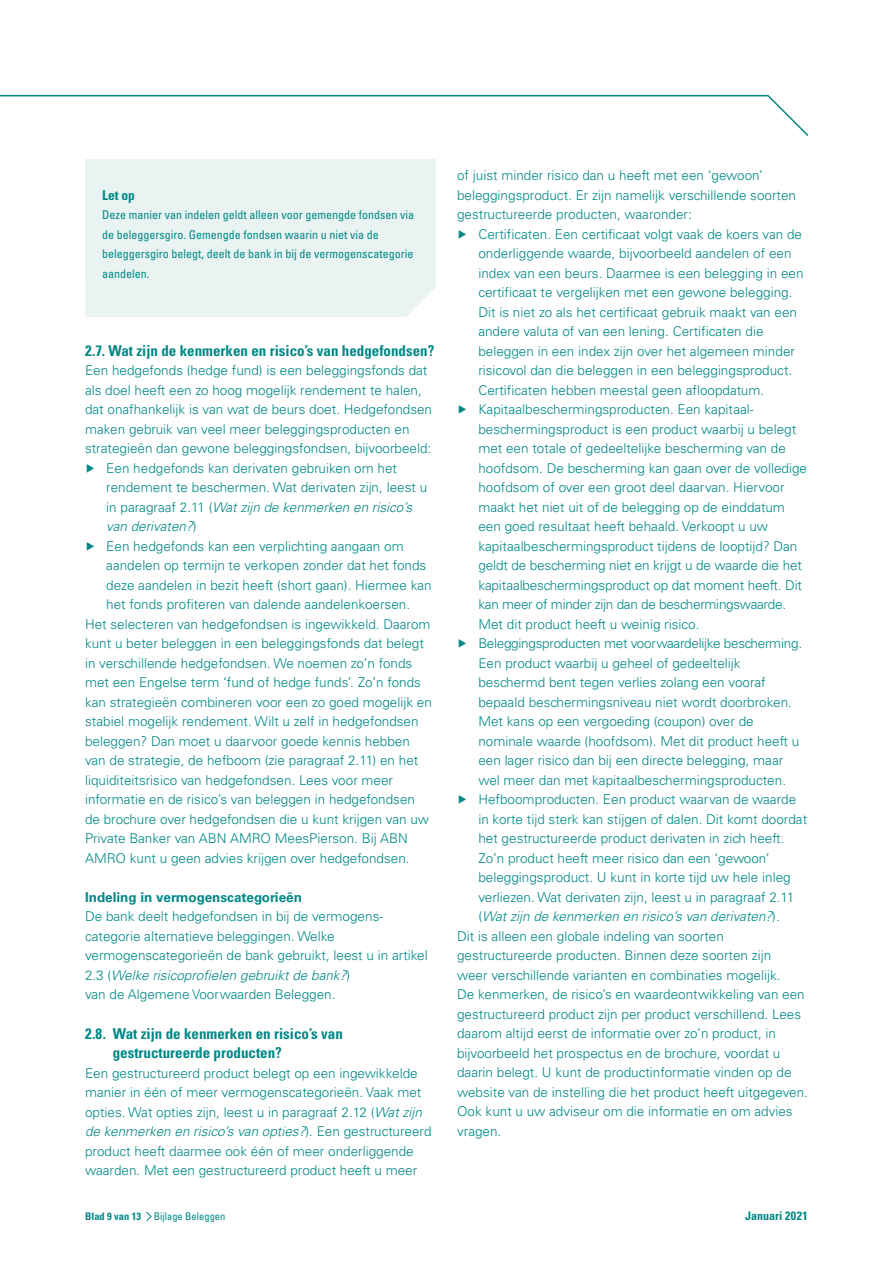
<style>
.page{position:relative;width:893px;height:1263px;background:#fff}
.page>*{position:absolute;margin:0;border:0;box-sizing:border-box;transform-origin:0 0}
.t1{font:700 condensed 15px/19.5px "Univers LT Std";color:#008887}
.t2{font:300 13.5px/19.5px "Univers LT Std";color:#008887}
.t3{font:italic 300 13.5px "Univers LT Std";color:#008887}
.t4{font:300 13.5px "Univers LT Std";letter-spacing:-.02em;color:#008887}
.t5{font:700 13.5px "Univers LT Std";color:#008887}
.t6{font:700 condensed 13.5px "Univers LT Std";color:#008887}
.t7{font:condensed 12px/19.5px "Univers LT Std";color:#008887}
.t8{font:700 condensed 12px "Univers LT Std";color:#008887}
.t9{font:condensed 10.5px "Univers LT Std";color:#008887}
.s1{font-style:normal}
.s2{font-style:italic}
.s3{font-weight:700}
</style>
<div class="page">
<svg style="left:0;top:94px;width:809px;height:42px"></svg>
<div style="left:85px;top:159px;width:351px;height:128px;background:#e9f3f2"></div>
<div style="left:85px;top:287px;width:350px;height:30px;background:#e9f3f2"></div>
<svg style="left:146px;top:1211px;width:6px;height:10px"></svg>
<p class="t6" style="left:102px;top:187px;width:34px">Let op</p>
<p class="t7" style="left:102px;top:205px;width:313px">Deze manier van indelen geldt alleen voor gemengde fondsen via de beleggersgiro. Gemengde fondsen waarin u niet via de beleggersgiro belegt, deelt de bank in bij de vermogenscategorie aandelen.</p>
<p class="t1" style="left:85px;top:341px;width:351px">2.7. Wat zijn de kenmerken en risico’s van hedgefondsen?</p>
<p class="t2" style="left:85px;top:361px;width:349px">Een hedgefonds (hedge fund) is een beleggingsfonds dat als doel heeft een zo hoog mogelijk rendement te halen, dat onafhankelijk is van wat de beurs doet. Hedgefondsen maken gebruik van veel meer beleggingsproducten en strategieën dan gewone beleggingsfondsen, bijvoorbeeld: ▶ Een hedgefonds kan derivaten gebruiken om het</p>
<p class="t2" style="left:106px;top:478px;width:322px">rendement te beschermen. Wat derivaten zijn, leest u</p>
<p class="t3" style="left:106px;top:499px;width:307px"><span class="s1">in paragraaf 2.11 (</span>Wat zijn de kenmerken en risico’s</p>
<p class="t3" style="left:106px;top:518px;width:92px">van derivaten?<span class="s1">)</span></p>
<p class="t2" style="left:85px;top:536px;width:320px">▶ Een hedgefonds kan een verplichting aangaan om</p>
<p class="t2" style="left:106px;top:556px;width:322px">aandelen op termijn te verkopen zonder dat het fonds</p>
<p class="t2" style="left:106px;top:575px;width:327px">deze aandelen in bezit heeft (short gaan). Hiermee kan</p>
<p class="t2" style="left:106px;top:595px;width:305px">het fonds profiteren van dalende aandelenkoersen.</p>
<p class="t2" style="left:85px;top:614px;width:347px">Het selecteren van hedgefondsen is ingewikkeld. Daarom</p>
<p class="t2" style="left:85px;top:634px;width:340px">kunt u beter beleggen in een beleggingsfonds dat belegt</p>
<p class="t2" style="left:85px;top:653px;width:329px">in verschillende hedgefondsen. We noemen zo’n fonds</p>
<p class="t2" style="left:85px;top:673px;width:337px">met een Engelse term ‘fund of hedge funds’. Zo’n fonds</p>
<p class="t2" style="left:85px;top:692px;width:348px">kan strategieën combineren voor een zo goed mogelijk en</p>
<p class="t2" style="left:85px;top:712px;width:335px">stabiel mogelijk rendement. Wilt u zelf in hedgefondsen</p>
<p class="t2" style="left:85px;top:731px;width:326px">beleggen? Dan moet u daarvoor goede kennis hebben</p>
<p class="t2" style="left:85px;top:751px;width:335px">van de strategie, de hefboom (zie paragraaf 2.11) en het</p>
<p class="t2" style="left:85px;top:770px;width:310px">liquiditeitsrisico van hedgefondsen. Lees voor meer</p>
<p class="t2" style="left:85px;top:790px;width:331px">informatie en de risico’s van beleggen in hedgefondsen</p>
<p class="t2" style="left:85px;top:809px;width:345px">de brochure over hedgefondsen die u kunt krijgen van uw</p>
<p class="t2" style="left:85px;top:829px;width:324px">Private Banker van ABN AMRO MeesPierson. Bij ABN</p>
<p class="t2" style="left:85px;top:848px;width:326px">AMRO kunt u geen advies krijgen over hedgefondsen.</p>
<p class="t5" style="left:85px;top:889px;width:218px">Indeling in vermogenscategorieën</p>
<p class="t2" style="left:85px;top:907px;width:344px">De bank deelt hedgefondsen in bij de vermogens&shy;categorie alternatieve beleggingen. Welke vermogenscategorieën de bank gebruikt, leest u in artikel 2.3 (<span class="s2">Welke risicoprofielen gebruikt de bank?</span>)<br>van de Algemene Voorwaarden Beleggen.</p>
<p class="t1" style="left:113px;top:1023px;width:232px;text-indent:-28px">2.8. Wat zijn de kenmerken en risico’s van gestructureerde producten?</p>
<p class="t2" style="left:85px;top:1063px;width:348px">Een gestructureerd product belegt op een ingewikkelde manier in één of meer vermogenscategorieën. Vaak met opties. Wat opties zijn, leest u in paragraaf 2.12 (<span class="s2">Wat zijn de kenmerken en risico’s van opties?</span>). Een gestructureerd product heeft daarmee ook één of meer onderliggende waarden. Met een gestructureerd product heeft u meer</p>
<p class="t2" style="left:457px;top:166px;width:307px">of juist minder risico dan u heeft met een ‘gewoon’</p>
<p class="t2" style="left:457px;top:185px;width:340px">beleggingsproduct. Er zijn namelijk verschillende soorten</p>
<p class="t2" style="left:457px;top:205px;width:236px">gestructureerde producten, waaronder:</p>
<p class="t2" style="left:457px;top:224px;width:346px">▶ Certificaten. Een certificaat volgt vaak de koers van de</p>
<p class="t2" style="left:478px;top:244px;width:315px">onderliggende waarde, bijvoorbeeld aandelen of een</p>
<p class="t2" style="left:478px;top:263px;width:327px">index van een beurs. Daarmee is een belegging in een</p>
<p class="t2" style="left:478px;top:283px;width:316px">certificaat te vergelijken met een gewone belegging.</p>
<p class="t2" style="left:478px;top:302px;width:320px">Dit is niet zo als het certificaat gebruik maakt van een</p>
<p class="t2" style="left:478px;top:322px;width:287px">andere valuta of van een lening. Certificaten die</p>
<p class="t2" style="left:478px;top:341px;width:318px">beleggen in een index zijn over het algemeen minder</p>
<p class="t2" style="left:478px;top:361px;width:315px">risicovol dan die beleggen in een beleggingsproduct.</p>
<p class="t2" style="left:478px;top:380px;width:287px">Certificaten hebben meestal geen afloopdatum.</p>
<p class="t2" style="left:457px;top:400px;width:298px">▶ Kapitaalbeschermingsproducten. Een kapitaal-</p>
<p class="t2" style="left:478px;top:419px;width:319px">beschermingsproduct is een product waarbij u belegt</p>
<p class="t2" style="left:478px;top:439px;width:309px">met een totale of gedeeltelijke bescherming van de</p>
<p class="t2" style="left:478px;top:458px;width:330px">hoofdsom. De bescherming kan gaan over de volledige</p>
<p class="t2" style="left:478px;top:478px;width:308px">hoofdsom of over een groot deel daarvan. Hiervoor</p>
<p class="t2" style="left:478px;top:497px;width:308px">maakt het niet uit of de belegging op de einddatum</p>
<p class="t2" style="left:478px;top:517px;width:291px">een goed resultaat heeft behaald. Verkoopt u uw</p>
<p class="t2" style="left:478px;top:536px;width:320px">kapitaalbeschermingsproduct tijdens de looptijd? Dan</p>
<p class="t2" style="left:478px;top:556px;width:325px">geldt de bescherming niet en krijgt u de waarde die het</p>
<p class="t2" style="left:478px;top:575px;width:325px">kapitaalbeschermingsproduct op dat moment heeft. Dit</p>
<p class="t4" style="left:478px;top:596px;width:309px">kan meer of minder zijn dan de beschermingswaarde.</p>
<p class="t2" style="left:478px;top:614px;width:223px">Met dit product heeft u weinig risico.</p>
<p class="t4" style="left:457px;top:635px;width:347px">▶ Beleggingsproducten met voorwaardelijke bescherming.</p>
<p class="t2" style="left:478px;top:653px;width:264px">Een product waarbij u geheel of gedeeltelijk</p>
<p class="t2" style="left:478px;top:673px;width:289px">beschermd bent tegen verlies zolang een vooraf</p>
<p class="t2" style="left:478px;top:692px;width:315px">bepaald beschermingsniveau niet wordt doorbroken.</p>
<p class="t2" style="left:478px;top:712px;width:277px">Met kans op een vergoeding (coupon) over de</p>
<p class="t2" style="left:478px;top:731px;width:322px">nominale waarde (hoofdsom). Met dit product heeft u</p>
<p class="t2" style="left:478px;top:751px;width:306px">een lager risico dan bij een directe belegging, maar</p>
<p class="t2" style="left:478px;top:770px;width:309px">wel meer dan met kapitaalbeschermingsproducten.</p>
<p class="t2" style="left:457px;top:790px;width:341px">▶ Hefboomproducten. Een product waarvan de waarde</p>
<p class="t2" style="left:478px;top:809px;width:330px">in korte tijd sterk kan stijgen of dalen. Dit komt doordat</p>
<p class="t2" style="left:478px;top:829px;width:308px">het gestructureerde product derivaten in zich heeft.</p>
<p class="t2" style="left:478px;top:848px;width:293px">Zo’n product heeft meer risico dan een ‘gewoon’</p>
<p class="t2" style="left:478px;top:868px;width:314px">beleggingsproduct. U kunt in korte tijd uw hele inleg</p>
<p class="t2" style="left:478px;top:887px;width:318px">verliezen. Wat derivaten zijn, leest u in paragraaf 2.11</p>
<p class="t3" style="left:478px;top:908px;width:303px"><span class="s1">(</span>Wat zijn de kenmerken en risico’s van derivaten?<span class="s1">).</span></p>
<p class="t2" style="left:457px;top:926px;width:268px">Dit is alleen een globale indeling van soorten</p>
<p class="t2" style="left:457px;top:946px;width:316px">gestructureerde producten. Binnen deze soorten zijn</p>
<p class="t2" style="left:457px;top:965px;width:325px">weer verschillende varianten en combinaties mogelijk.</p>
<p class="t2" style="left:457px;top:985px;width:349px">De kenmerken, de risico’s en waardeontwikkeling van een</p>
<p class="t2" style="left:457px;top:1004px;width:345px">gestructureerd product zijn per product verschillend. Lees</p>
<p class="t2" style="left:457px;top:1024px;width:320px">daarom altijd eerst de informatie over zo’n product, in</p>
<p class="t2" style="left:457px;top:1043px;width:325px">bijvoorbeeld het prospectus en de brochure, voordat u</p>
<p class="t2" style="left:457px;top:1063px;width:336px">daarin belegt. U kunt de productinformatie vinden op de</p>
<p class="t2" style="left:457px;top:1082px;width:352px">website van de instelling die het product heeft uitgegeven.</p>
<p class="t2" style="left:457px;top:1102px;width:337px">Ook kunt u uw adviseur om die informatie en om advies</p>
<p class="t2" style="left:457px;top:1121px;width:46px">vragen.</p>
<p class="t9" style="left:85px;top:1209px;width:142px"><span class="s3">Blad 9 van 13</span> Bijlage Beleggen</p>
<p class="t8" style="left:745px;top:1208px;width:64px">Januari 2021</p>
</div>
